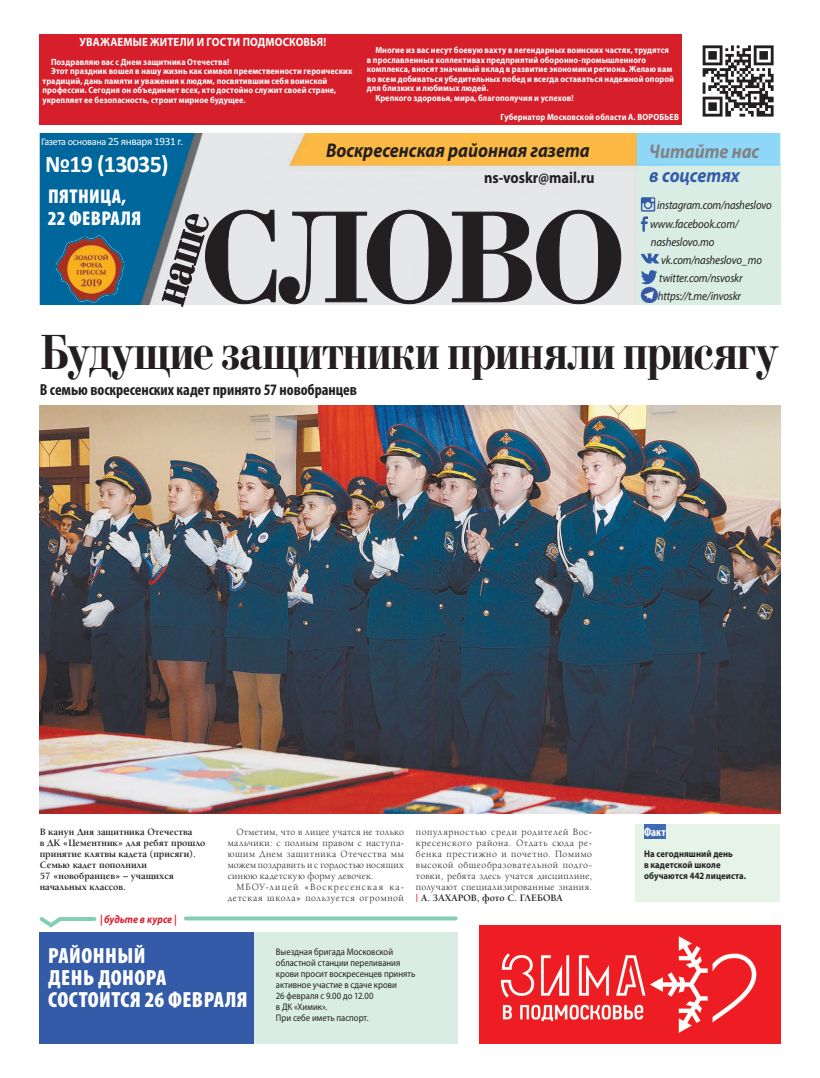
<style>
.page{position:relative;width:820px;height:1078px;background:#fff}
.page>*{position:absolute;margin:0;border:0;box-sizing:border-box;transform-origin:0 0}
.t1{font:700 136.7px "Bodoni C";letter-spacing:-.07em;color:#231f20;scale:.93 1}
.t2{font:700 52px "Bodoni C";letter-spacing:-.01em;color:#231f20;scale:.85 1}
.t3{font:700 48.8px "Bodoni C";color:#231f20;scale:.83 1}
.t4{font:700 24px "Calibri";letter-spacing:-.03em;color:#fff}
.t5{font:900 condensed 22px/22px "Myriad Pro";letter-spacing:.02em;color:#fff}
.t6{font:900 condensed 20px/22px "Myriad Pro";letter-spacing:.02em;color:#fff}
.t7{font:italic 700 19.9px "Myriad Pro";color:#231f20;scale:.9 1}
.t8{font:italic 700 19.9px "Myriad Pro";color:#808285;scale:.9 1}
.t9{font:italic 700 19.9px "Myriad Pro";color:#345ba7;scale:.9 1}
.t10{font:700 condensed 16px "Myriad Pro";letter-spacing:-.005em;color:#231f20}
.t11{font:700 16px "Myriad Pro";letter-spacing:-.005em;color:#231f20;scale:.9 1}
.t12{font:italic 12px/18px "Myriad Pro";letter-spacing:-.01em;color:#231f20;scale:.9 1}
.t13{font:700 12px "Myriad Pro";letter-spacing:.01em;color:#fff;scale:.9 1}
.t14{font:700 condensed 12px "Myriad Pro";color:#fff}
.t15{font:italic 700 11px "Myriad Pro";color:#d71f2b;scale:.9 1}
.t16{font:10.2px "Calibri";letter-spacing:-.03em;color:#fff}
.t17{font:700 10px/11px "Alliance C";color:#231f20}
.t18{font:9.8px/11px "Alliance C";letter-spacing:.045em;color:#231f20;text-align:justify}
.t19{font:9.8px/11px "Alliance C";letter-spacing:.08em;color:#231f20;text-align:right}
.t20{font:9.6px/11px "Myriad Pro";color:#231f20;scale:.9 1}
.t21{font:700 9.6px/11px "Myriad Pro";letter-spacing:.01em;color:#231f20;scale:.9 1}
.t22{font:700 9px "Myriad Pro";letter-spacing:.01em;color:#fff;scale:.9 1}
.s1{font-size:11.1px}
.s2{color:#d71f2b}
</style>
<div class="page">
<img style="left:40px;top:133px;width:740px;height:172px">
<img style="left:56px;top:235px;width:69px;height:68px">
<div style="left:636px;top:166px;width:144px;height:139px;background:#d9ede5"></div>
<svg style="left:640px;top:197px;width:15px;height:34px"></svg>
<svg style="left:641px;top:253px;width:18px;height:10px"></svg>
<svg style="left:641px;top:270px;width:16px;height:15px"></svg>
<img style="left:640px;top:286px;width:17px;height:17px">
<img style="left:702px;top:45px;width:72px;height:72px">
<div style="left:40px;top:931px;width:417px;height:112px;background:#d9ede5"></div>
<svg style="left:39px;top:917px;width:57px;height:10px"></svg>
<div style="left:40px;top:931px;width:214px;height:112px;background:#345ba7"></div>
<svg style="left:184px;top:916px;width:273px;height:4px"></svg>
<img style="left:479px;top:925px;width:301px;height:117px">
<img style="left:40px;top:406px;width:740px;height:407px">
<div style="left:40px;top:34px;width:641px;height:90px;background:#d71f2b"></div>
<div style="left:635px;top:823px;width:145px;height:78px;background:#e6f3e7"></div>
<div style="left:643px;top:824px;width:22px;height:14px;background:#406ab4"></div>
<h3 class="t13" style="left:80px;top:34px;width:275px">УВАЖАЕМЫЕ ЖИТЕЛИ И ГОСТИ ПОДМОСКОВЬЯ!</h3>
<p class="t22" style="left:51px;top:56px;width:199px">Поздравляю вас с Днем защитника Отечества!</p>
<p class="t22" style="left:51px;top:65px;width:336px">Этот праздник вошел в нашу жизнь как символ преемственности героических</p>
<p class="t22" style="left:43px;top:75px;width:318px">традиций, дань памяти и уважения к людям, посвятившим себя воинской</p>
<p class="t22" style="left:43px;top:84px;width:328px">профессии. Сегодня он объединяет всех, кто достойно служит своей стране,</p>
<p class="t22" style="left:43px;top:94px;width:227px">укрепляет ее безопасность, строит мирное будущее.</p>
<p class="t22" style="left:375px;top:44px;width:328px">Многие из вас несут боевую вахту в легендарных воинских частях, трудятся</p>
<p class="t22" style="left:367px;top:54px;width:312px">в прославленных коллективах предприятий оборонно-промышленного</p>
<p class="t22" style="left:367px;top:63px;width:341px">комплекса, вносят значимый вклад в развитие экономики региона. Желаю вам</p>
<p class="t22" style="left:367px;top:73px;width:342px">во всем добиваться убедительных побед и всегда оставаться надежной опорой</p>
<p class="t22" style="left:367px;top:82px;width:137px">для близких и любимых людей.</p>
<p class="t22" style="left:375px;top:92px;width:222px">Крепкого здоровья, мира, благополучия и успехов!</p>
<p class="t22" style="left:500px;top:111px;width:200px">Губернатор Московской области А. ВОРОБЬЕВ</p>
<p class="t16" style="left:41px;top:137px;width:144px">Газета основана <span class="s1">25 января 1931 г.</span></p>
<h3 class="t4" style="left:45px;top:154px;width:125px">№19 (13035)</h3>
<h3 class="t7" style="left:326px;top:137px;width:294px">Воскресенская районная газета</h3>
<h3 class="t11" style="left:484px;top:167px;width:124px">ns-voskr@mail.ru</h3>
<h3 class="t6" style="left:48px;top:185px;width:95px">ПЯТНИЦА,<br>22 ФЕВРАЛЯ</h3>
<h1 class="t1" style="left:199px;top:186px;width:462px">СЛОВО</h1>
<h3 class="t3" style="left:143px;top:295px;width:114px;rotate:-73deg">наше</h3>
<h3 class="t8" style="left:649px;top:138px;width:124px">Читайте нас</h3>
<h3 class="t9" style="left:649px;top:162px;width:102px">в соцсетях</h3>
<h3 class="t12" style="left:649px;top:196px;width:137px;text-indent:7px">instagram.com/nasheslovo www.facebook.com/ nasheslovo.mo</h3>
<h3 class="t12" style="left:657px;top:250px;width:117px">vk.com/nasheslovo_mo twitter.com/nsvoskr https://t.me/invoskr</h3>
<h2 class="t2" style="left:40px;top:325px;width:869px">Будущие защитники приняли присягу</h2>
<h3 class="t10" style="left:40px;top:379px;width:319px">В семью воскресенских кадет принято 57 новобранцев</h3>
<p class="t17" style="left:40px;top:826px;width:167px">В канун Дня защитника Отечества<br>в ДК «Цементник» для ребят прошло принятие клятвы кадета (присяги).<br>Семью кадет пополнили<br>57 «новобранцев» – учащихся начальных классов.</p>
<p class="t18" style="left:228px;top:826px;width:177px;text-indent:9px">Отметим, что в лицее учатся не только мальчики: с полным правом с наступа&shy;ющим Днем защитника Отечества мы можем поздравить и с гордостью носящих синюю кадетскую форму девочек.</p>
<p class="t19" style="left:228px;top:881px;width:177px">МБОУ-лицей «Воскресенская ка&shy;детская школа» пользуется огромной</p>
<p class="t18" style="left:416px;top:826px;width:177px">популярностью среди родителей Вос&shy;кресенского района. Отдать сюда ре&shy;бенка престижно и почетно. Помимо высокой общеобразовательной подго&shy;товки, ребята здесь учатся дисциплине, получают специализированные знания.</p>
<p class="t17" style="left:416px;top:892px;width:148px"><span class="s2">|</span> А. ЗАХАРОВ, фото С. ГЛЕБОВА</p>
<p class="t15" style="left:100px;top:912px;width:86px">| будьте в курсе |</p>
<h3 class="t5" style="left:48px;top:944px;width:201px">РАЙОННЫЙ<br>ДЕНЬ ДОНОРА<br>СОСТОИТСЯ 26 ФЕВРАЛЯ</h3>
<p class="t20" style="left:276px;top:945px;width:156px">Выездная бригада Московской областной станции переливания крови просит воскресенцев принять активное участие в сдаче крови<br>26 февраля с 9.00 до 12.00<br>в ДК «Химик».<br>При себе иметь паспорт.</p>
<h3 class="t14" style="left:643px;top:823px;width:23px">Факт</h3>
<p class="t21" style="left:643px;top:848px;width:115px">На сегодняшний день<br>в кадетской школе обучаются 442 лицеиста.</p>
</div>
